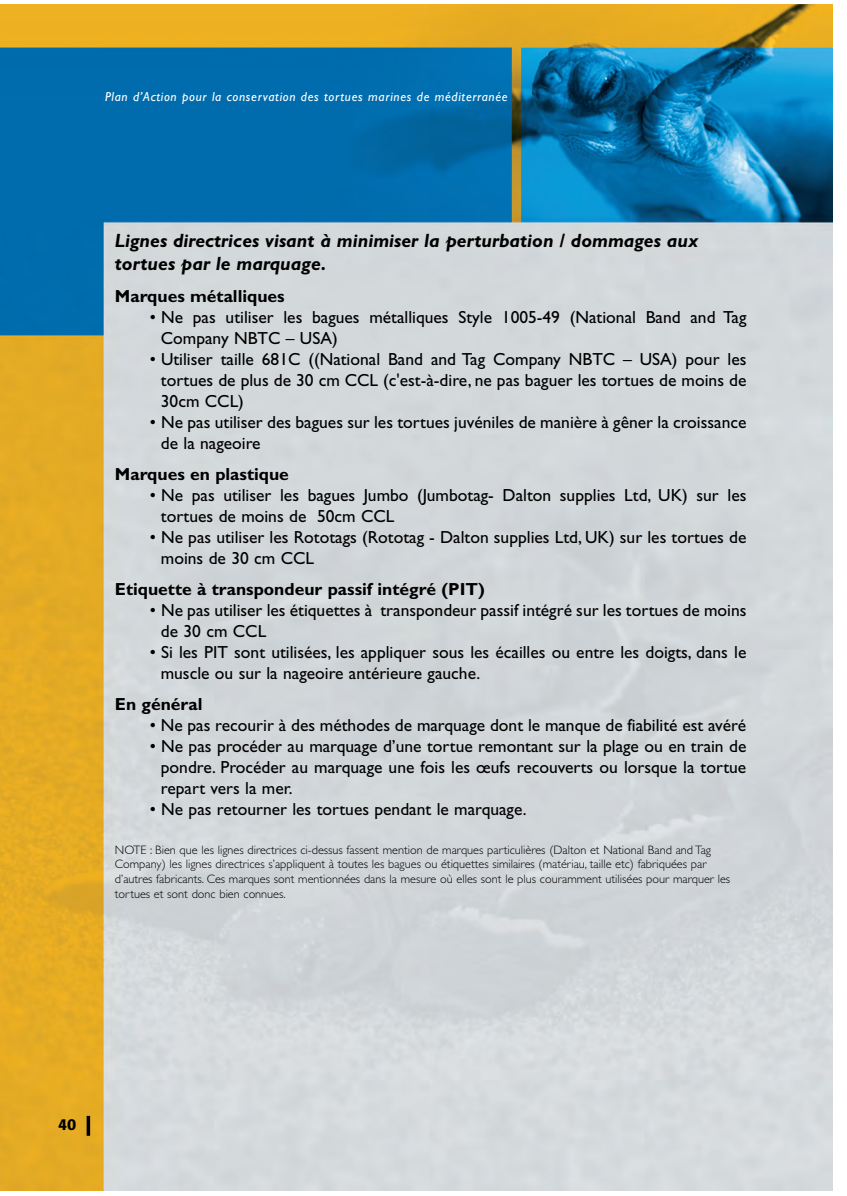
<style>
.page{position:relative;width:847px;height:1196px;background:#fff}
.page>*{position:absolute;margin:0;border:0;box-sizing:border-box;transform-origin:0 0}
.t1{font:italic 700 19.25px/23.1px "Gill Sans";color:#000}
.t2{font:17.5px/21px "Gill Sans";color:#000}
.t3{font:700 17.5px "Gill Sans";color:#000}
.t4{font:500 15.75px "Formata";color:#000}
.t5{font:italic 13.12px "Gill Sans";letter-spacing:.05em;color:#fff}
.t6{font:300 12.25px/14.7px "Gill Sans";color:#000}
</style>
<div class="page">
<img style="left:0;top:4px;width:832px;height:1186px">
<hr style="left:87px;top:1115px;width:3px;height:20px;background:#000">
<p class="t5" style="left:105px;top:92px;width:404px">Plan d’Action pour la conservation des tortues marines de méditerranée</p>
<p class="t1" style="left:115px;top:231px;width:585px">Lignes directrices visant à minimiser la perturbation / dommages aux tortues par le marquage.</p>
<p class="t3" style="left:115px;top:290px;width:171px">Marques métalliques</p>
<p class="t2" style="left:161px;top:309px;width:587px;text-indent:-11px">• Ne pas utiliser les bagues métalliques Style 1005-49 (National Band and Tag<br>Company NBTC – USA)</p>
<p class="t2" style="left:161px;top:351px;width:587px;text-align:justify;text-indent:-11px">• Utiliser taille 681C ((National Band and Tag Company NBTC – USA) pour les tortues de plus de 30 cm CCL (c'est-à-dire, ne pas baguer les tortues de moins de 30cm CCL)</p>
<p class="t2" style="left:161px;top:414px;width:587px;text-indent:-11px">• Ne pas utiliser des bagues sur les tortues juvéniles de manière à gêner la croissance de la nageoire</p>
<p class="t3" style="left:115px;top:468px;width:176px">Marques en plastique</p>
<p class="t2" style="left:161px;top:487px;width:587px;text-indent:-11px">• Ne pas utiliser les bagues Jumbo (Jumbotag- Dalton supplies Ltd, UK) sur les tortues de moins de 50cm CCL</p>
<p class="t2" style="left:161px;top:529px;width:587px;text-indent:-11px">• Ne pas utiliser les Rototags (Rototag - Dalton supplies Ltd, UK) sur les tortues de moins de 30 cm CCL</p>
<p class="t3" style="left:115px;top:583px;width:371px">Etiquette à transpondeur passif intégré (PIT)</p>
<p class="t2" style="left:161px;top:601px;width:587px;text-indent:-11px">• Ne pas utiliser les étiquettes à transpondeur passif intégré sur les tortues de moins de 30 cm CCL</p>
<p class="t2" style="left:161px;top:643px;width:587px;text-indent:-11px">• Si les PIT sont utilisées, les appliquer sous les écailles ou entre les doigts, dans le muscle ou sur la nageoire antérieure gauche.</p>
<p class="t3" style="left:115px;top:698px;width:89px">En général</p>
<p class="t2" style="left:150px;top:716px;width:598px">• Ne pas recourir à des méthodes de marquage dont le manque de fiabilité est avéré</p>
<p class="t2" style="left:161px;top:737px;width:587px;text-align:justify;text-indent:-11px">• Ne pas procéder au marquage d’une tortue remontant sur la plage ou en train de pondre. Procéder au marquage une fois les œufs recouverts ou lorsque la tortue repart vers la mer.</p>
<p class="t2" style="left:150px;top:800px;width:378px">• Ne pas retourner les tortues pendant le marquage.</p>
<p class="t6" style="left:115px;top:843px;width:617px">NOTE : Bien que les lignes directrices ci-dessus fassent mention de marques particulières (Dalton et National Band and Tag Company) les lignes directrices s’appliquent à toutes les bagues ou étiquettes similaires (matériau, taille etc) fabriquées par d’autres fabricants. Ces marques sont mentionnées dans la mesure où elles sont le plus couramment utilisées pour marquer les tortues et sont donc bien connues.</p>
<p class="t4" style="left:58px;top:1117px;width:20px">40</p>
</div>
